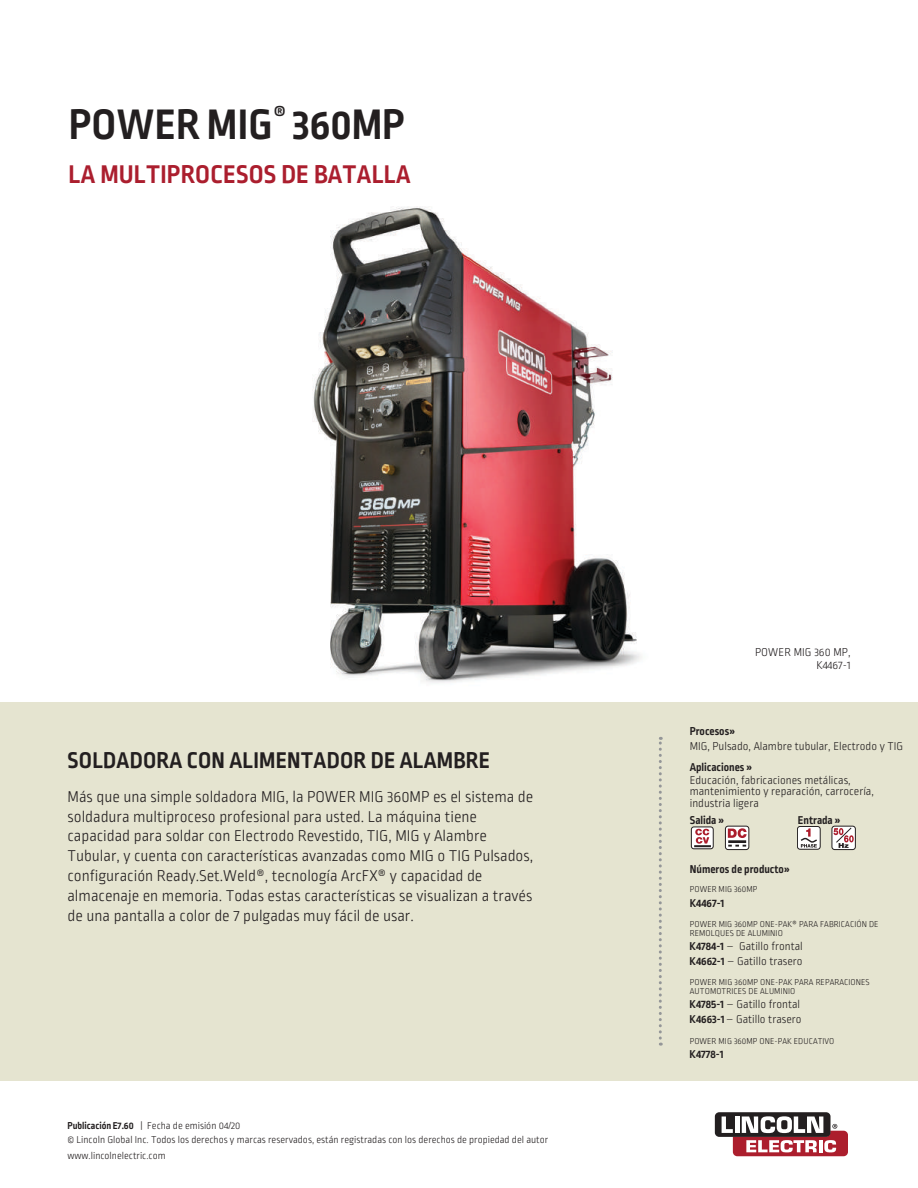
<style>
.page{position:relative;width:918px;height:1188px;background:#fff}
.page>*{position:absolute;margin:0;border:0;box-sizing:border-box;transform-origin:0 0}
.t1{font:700 45px "Ropa Sans Pro";letter-spacing:.01em;color:#231f20}
.t2{font:700 27px "Ropa Sans Pro";letter-spacing:.01em;color:#ab1e2e}
.t3{font:700 24px "Ropa Sans Pro";letter-spacing:.01em;color:#231f20}
.t4{font:300 16.5px/19.8px "Ropa Sans Pro";color:#231f20}
.t5{font:300 12px/15px "Ropa Sans Pro";color:#231f20}
.t6{font:700 12px "Ropa Sans Pro";color:#231f20}
.t7{font:300 10.5px/14.4px "Ropa Sans Pro";color:#231f20}
.t8{font:300 9px/9px "Ropa Sans Pro";letter-spacing:.01em;color:#231f20}
.s1{font-weight:700}
</style>
<div class="page">
<div style="left:0;top:702px;width:918px;height:378px;background:#e5e4d0"></div>
<svg style="left:659px;top:737px;width:3px;height:309px"></svg>
<div style="left:715px;top:1112px;width:116px;height:25px;background:#231f20;border-radius:4px"></div>
<svg style="left:722px;top:1116px;width:126px;height:40px"></svg>
<div style="left:797px;top:826px;width:24px;height:24px;border:1px solid #231f20;border-radius:3px"></div>
<svg style="left:799px;top:828px;width:20px;height:20px"></svg>
<div style="left:832px;top:826px;width:24px;height:24px;border:1px solid #231f20;border-radius:3px"></div>
<svg style="left:834px;top:827px;width:20px;height:21px"></svg>
<svg style="left:725px;top:826px;width:24px;height:24px"></svg>
<div style="left:725px;top:826px;width:24px;height:24px;border:1px solid #231f20;border-radius:3px"></div>
<svg style="left:728px;top:828px;width:19px;height:10px"></svg>
<hr style="left:728px;top:840px;width:18px;height:3px;background:#231f20">
<svg style="left:728px;top:845px;width:18px;height:2px"></svg>
<div style="left:691px;top:827px;width:22px;height:22px;background:#fff;border-radius:3px"></div>
<div style="left:691px;top:827px;width:23px;height:22px;border:1px solid #231f20;border-radius:3px"></div>
<svg style="left:694px;top:829px;width:17px;height:18px"></svg>
<img style="left:312px;top:207px;width:330px;height:476px">
<h1 class="t1" style="left:69px;top:99px;width:338px">POWER MIG<sup>®</sup> 360MP</h1>
<h2 class="t2" style="left:69px;top:159px;width:343px">LA MULTIPROCESOS DE BATALLA</h2>
<h3 class="t3" style="left:68px;top:747px;width:424px">SOLDADORA CON ALIMENTADOR DE ALAMBRE</h3>
<p class="t4" style="left:68px;top:788px;width:467px">Más que una simple soldadora MIG, la POWER MIG 360MP es el sistema de soldadura multiproceso profesional para usted. La máquina tiene capacidad para soldar con Electrodo Revestido, TIG, MIG y Alambre Tubular, y cuenta con características avanzadas como MIG o TIG Pulsados, configuración Ready.Set.Weld®, tecnología ArcFX® y capacidad de almacenaje en memoria. Todas estas características se visualizan a través de una pantalla a color de 7 pulgadas muy fácil de usar.</p>
<p class="t7" style="left:68px;top:1119px;width:482px"><span class="s1">Publicación E7.60</span> | Fecha de emisión 04/20<br>© Lincoln Global Inc. Todos los derechos y marcas reservados, están registradas con los derechos de propiedad del autor</p>
<p class="t7" style="left:68px;top:1149px;width:100px">www.lincolnelectric.com</p>
<p class="t5" style="left:755px;top:647px;width:97px;line-height:12.9px;text-align:right">POWER MIG 360 MP,<br>K4467-1</p>
<p class="t6" style="left:690px;top:724px;width:47px">Procesos»</p>
<p class="t5" style="left:690px;top:739px;width:215px">MIG, Pulsado, Alambre tubular, Electrodo y TIG</p>
<p class="t6" style="left:690px;top:760px;width:64px">Aplicaciones »</p>
<p class="t5" style="left:690px;top:776px;width:186px;line-height:10.6px">Educación, fabricaciones metálicas, mantenimiento y reparación, carrocería,</p>
<p class="t5" style="left:690px;top:796px;width:71px">industria ligera</p>
<p class="t6" style="left:690px;top:813px;width:36px">Salida »</p>
<p class="t6" style="left:798px;top:813px;width:44px">Entrada »</p>
<p class="t6" style="left:690px;top:862px;width:102px">Números de producto»</p>
<p class="t8" style="left:690px;top:885px;width:69px">POWER MIG 360MP</p>
<p class="t6" style="left:690px;top:896px;width:36px">K4467-1</p>
<p class="t8" style="left:690px;top:920px;width:190px">POWER MIG 360MP ONE-PAK® PARA FABRICACIÓN DE<br>REMOLQUES DE ALUMINIO</p>
<p class="t5" style="left:690px;top:940px;width:115px"><span class="s1">K4784-1</span> – Gatillo frontal<br><span class="s1">K4662-1</span> – Gatillo trasero</p>
<p class="t8" style="left:690px;top:978px;width:181px">POWER MIG 360MP ONE-PAK PARA REPARACIONES<br>AUTOMOTRICES DE ALUMINIO</p>
<p class="t5" style="left:690px;top:997px;width:113px"><span class="s1">K4785-1</span> – Gatillo frontal<br><span class="s1">K4663-1</span> – Gatillo trasero</p>
<p class="t8" style="left:690px;top:1037px;width:146px">POWER MIG 360MP ONE-PAK EDUCATIVO</p>
<p class="t6" style="left:690px;top:1047px;width:35px">K4778-1</p>
</div>
